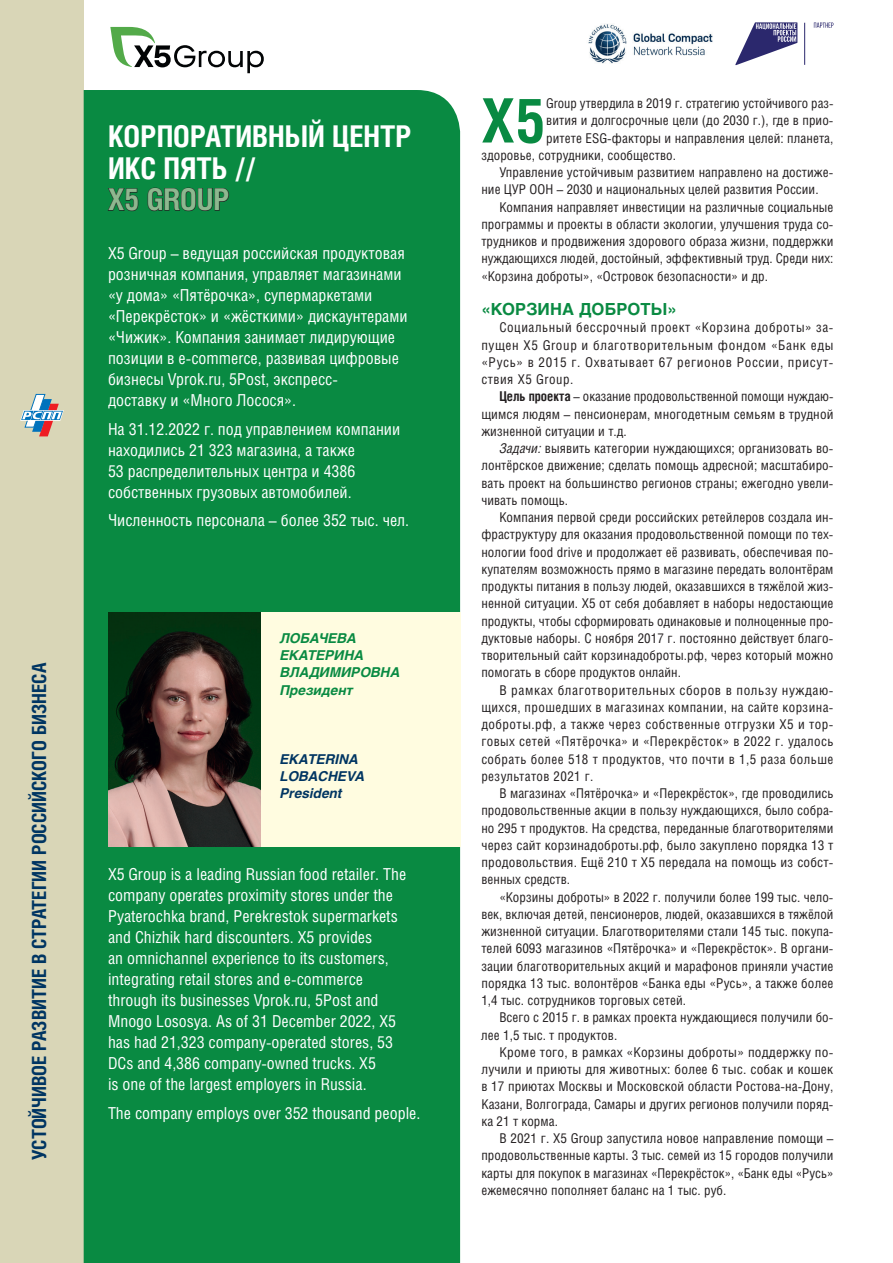
<style>
.page{position:relative;width:893px;height:1263px;background:#fff}
.page>*{position:absolute;margin:0;border:0;box-sizing:border-box;transform-origin:0 0}
.t1{font:700 61.35px "Helios Cond C";color:#098a42}
.t2{font:700 30px/31.5px "Helios Cond C";color:#fff}
.t3{font:700 30px "Helios Cond C";color:#8eb78f}
.t4{font:700 19.5px "Helios Cond C";color:#003562}
.t5{font:16.5px/21px "Helios Cond C";color:#fff}
.t6{font:700 16.5px "Helios C";letter-spacing:.005em;color:#098a42}
.t7{font:13.5px/17.2px "Helios Cond C";letter-spacing:.005em;color:#231f20;text-align:justify}
.t8{font:italic 700 13.5px/17.2px "Helios C";color:#098a42}
.t9{font:italic 700 13.5px/17.2px "Helios C";color:#003562}
.s1{font-weight:700}
.s2{font-style:italic}
</style>
<div class="page">
<div style="left:0;top:0;width:84px;height:1263px;background:#d9d6b7"></div>
<svg style="left:20px;top:394px;width:44px;height:42px"></svg>
<div style="left:84px;top:90px;width:376px;height:1173px;background:#098a42"></div>
<div style="left:108px;top:612px;width:352px;height:234px;background:#fffce0"></div>
<img style="left:108px;top:612px;width:152px;height:234px">
<svg style="left:108px;top:188px;width:31px;height:23px"></svg>
<svg style="left:147px;top:187px;width:82px;height:24px;background:#0f6d38"></svg>
<svg style="left:110px;top:27px;width:154px;height:46px"></svg>
<img style="left:588px;top:24px;width:125px;height:39px">
<hr style="left:804px;top:23px;width:1px;height:42px;background:#2b286d">
<svg style="left:735px;top:22px;width:62px;height:43px"></svg>
<svg style="left:814px;top:23px;width:19px;height:5px"></svg>
<h3 class="t4" style="left:27px;top:1160px;width:499px;rotate:-90deg">УСТОЙЧИВОЕ РАЗВИТИЕ В СТРАТЕГИИ РОССИЙСКОГО БИЗНЕСА</h3>
<h2 class="t2" style="left:108px;top:120px;width:305px">КОРПОРАТИВНЫЙ ЦЕНТР<br>ИКС ПЯТЬ //</h2>
<h2 class="t3" style="left:108px;top:182px;width:123px">X5 GROUP</h2>
<p class="t5" style="left:108px;top:242px;width:301px">X5 Group – ведущая российская продуктовая розничная компания, управляет магазинами «у дома» «Пятёрочка», супермаркетами «Перекрёсток» и «жёсткими» дискаунтерами «Чижик». Компания занимает лидирующие позиции в e-commerce, развивая цифровые бизнесы Vprok.ru, 5Post, экспресс-<br>доставку и «Много Лосося».</p>
<p class="t5" style="left:108px;top:418px;width:294px">На 31.12.2022 г. под управлением компании находились 21 323 магазина, а также<br>53 распределительных центра и 4386 собственных грузовых автомобилей.</p>
<p class="t5" style="left:108px;top:509px;width:303px">Численность персонала – более 352 тыс. чел.</p>
<p class="t8" style="left:280px;top:629px;width:122px">ЛОБАЧЕВА<br>ЕКАТЕРИНА<br>ВЛАДИМИРОВНА<br>Президент</p>
<p class="t9" style="left:280px;top:750px;width:86px">EKATERINA<br>LOBACHEVA<br>President</p>
<p class="t5" style="left:108px;top:863px;width:300px">X5 Group is a leading Russian food retailer. The company operates proximity stores under the Pyaterochka brand, Perekrestok supermarkets and Chizhik hard discounters. X5 provides<br>an omnichannel experience to its customers, integrating retail stores and e-commerce through its businesses Vprok.ru, 5Post and Mnogo Lososya. As of 31 December 2022, X5 has had 21,323 company-operated stores, 53<br>DCs and 4,386 company-owned trucks. X5<br>is one of the largest employers in Russia.</p>
<p class="t5" style="left:108px;top:1102px;width:314px">The company employs over 352 thousand people.</p>
<h1 class="t1" style="left:481px;top:84px;width:66px">X5</h1>
<p class="t7" style="left:546px;top:94px;width:289px">Group утвердила в 2019 г. стратегию устойчивого раз-</p>
<p class="t7" style="left:546px;top:112px;width:289px">вития и долгосрочные цели (до 2030 г.), где в прио-</p>
<p class="t7" style="left:546px;top:129px;width:289px">ритете ESG-факторы и направления целей: планета,</p>
<p class="t7" style="left:481px;top:146px;width:196px">здоровье, сотрудники, сообщество.</p>
<p class="t7" style="left:499px;top:163px;width:336px">Управление устойчивым развитием направлено на достиже-</p>
<p class="t7" style="left:481px;top:181px;width:339px">ние ЦУР ООН – 2030 и национальных целей развития России.</p>
<p class="t7" style="left:499px;top:198px;width:336px">Компания направляет инвестиции на различные социальные</p>
<p class="t7" style="left:481px;top:215px;width:354px">программы и проекты в области экологии, улучшения труда со-</p>
<p class="t7" style="left:481px;top:232px;width:354px">трудников и продвижения здорового образа жизни, поддержки</p>
<p class="t7" style="left:481px;top:250px;width:354px">нуждающихся людей, достойный, эффективный труд. Среди них:</p>
<p class="t7" style="left:481px;top:267px;width:288px">«Корзина доброты», «Островок безопасности» и др.</p>
<p class="t6" style="left:481px;top:300px;width:197px">«КОРЗИНА ДОБРОТЫ»</p>
<p class="t7" style="left:481px;top:319px;width:354px;text-indent:18px">Социальный бессрочный проект «Корзина доброты» за&shy;пущен X5 Group и благотворительным фондом «Банк еды «Русь» в 2015 г. Охватывает 67 регионов России, присут&shy;ствия X5 Group.</p>
<p class="t7" style="left:481px;top:388px;width:354px;text-indent:18px"><span class="s1">Цель проекта</span> – оказание продовольственной помощи нуждаю&shy;щимся людям – пенсионерам, многодетным семьям в трудной жизненной ситуации и т.д.</p>
<p class="t7" style="left:481px;top:439px;width:354px;text-indent:18px"><span class="s2">Задачи:</span> выявить категории нуждающихся; организовать во&shy;лонтёрское движение; сделать помощь адресной; масштабиро&shy;вать проект на большинство регионов страны; ежегодно увели&shy;чивать помощь.</p>
<p class="t7" style="left:481px;top:508px;width:354px;text-indent:18px">Компания первой среди российских ретейлеров создала ин&shy;фраструктуру для оказания продовольственной помощи по тех&shy;нологии food drive и продолжает её развивать, обеспечивая по&shy;купателям возможность прямо в магазине передать волонтёрам продукты питания в пользу людей, оказавшихся в тяжёлой жиз&shy;ненной ситуации. X5 от себя добавляет в наборы недостающие продукты, чтобы сформировать одинаковые и полноценные про&shy;дуктовые наборы. С ноября 2017 г. постоянно действует благо&shy;творительный сайт корзинадоброты.рф, через который можно помогать в сборе продуктов онлайн.</p>
<p class="t7" style="left:481px;top:681px;width:354px;text-indent:18px">В рамках благотворительных сборов в пользу нуждаю&shy;щихся, прошедших в магазинах компании, на сайте корзина&shy;доброты.рф, а также через собственные отгрузки X5 и тор&shy;говых сетей «Пятёрочка» и «Перекрёсток» в 2022 г. удалось собрать более 518 т продуктов, что почти в 1,5 раза больше результатов 2021 г.</p>
<p class="t7" style="left:481px;top:784px;width:354px;text-indent:18px">В магазинах «Пятёрочка» и «Перекрёсток», где проводились продовольственные акции в пользу нуждающихся, было собра&shy;но 295 т продуктов. На средства, переданные благотворителями через сайт корзинадоброты.рф, было закуплено порядка 13 т продовольствия. Ещё 210 т X5 передала на помощь из собст&shy;венных средств.</p>
<p class="t7" style="left:481px;top:888px;width:354px;text-indent:18px">«Корзины доброты» в 2022 г. получили более 199 тыс. чело&shy;век, включая детей, пенсионеров, людей, оказавшихся в тяжёлой жизненной ситуации. Благотворителями стали 145 тыс. покупа&shy;телей 6093 магазинов «Пятёрочка» и «Перекрёсток». В органи&shy;зации благотворительных акций и марафонов приняли участие порядка 13 тыс. волонтёров «Банка еды «Русь», а также более 1,4 тыс. сотрудников торговых сетей.</p>
<p class="t7" style="left:481px;top:1009px;width:354px;text-indent:18px">Всего с 2015 г. в рамках проекта нуждающиеся получили бо&shy;лее 1,5 тыс. т продуктов.</p>
<p class="t7" style="left:481px;top:1043px;width:354px;text-indent:18px">Кроме того, в рамках «Корзины доброты» поддержку по&shy;лучили и приюты для животных: более 6 тыс. собак и кошек в 17 приютах Москвы и Московской области Ростова-на-Дону, Казани, Волгограда, Самары и других регионов получили поряд&shy;ка 21 т корма.</p>
<p class="t7" style="left:481px;top:1129px;width:354px;text-indent:18px">В 2021 г. X5 Group запустила новое направление помощи – продовольственные карты. 3 тыс. семей из 15 городов получили карты для покупок в магазинах «Перекрёсток», «Банк еды «Русь» ежемесячно пополняет баланс на 1 тыс. руб.</p>
</div>
